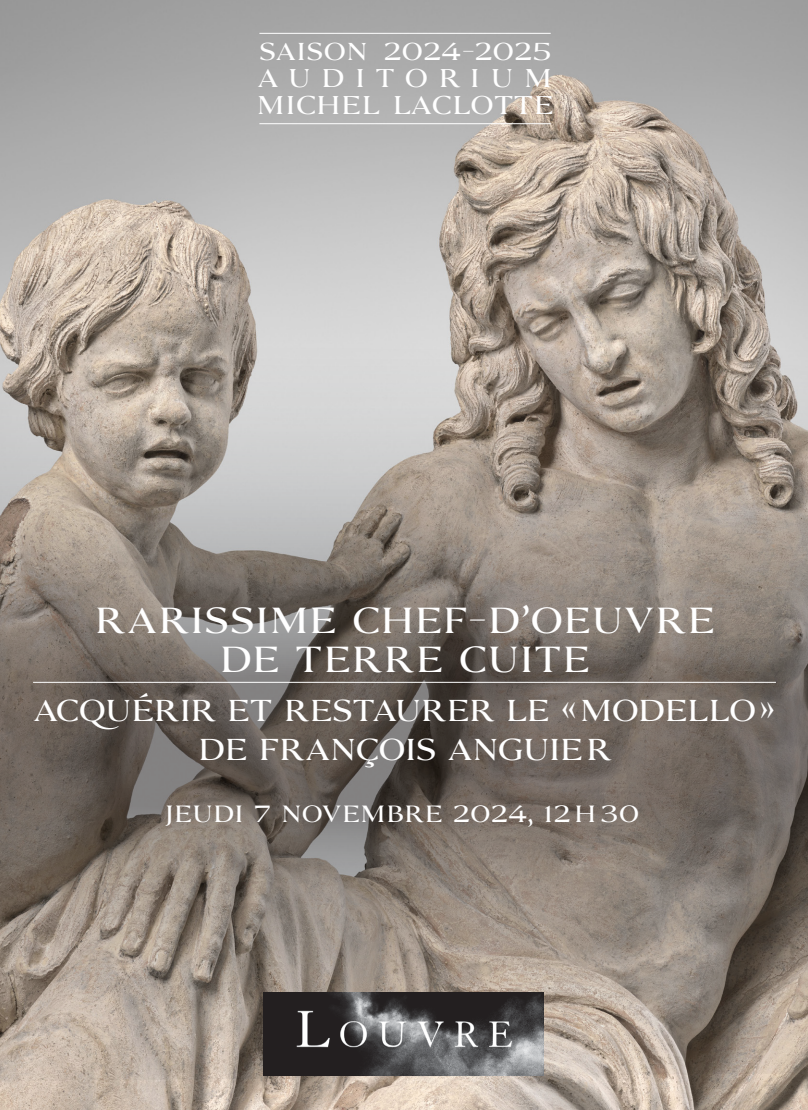
<style>
.page{position:relative;width:808px;height:1110px;background:#fff}
.page>*{position:absolute;margin:0;border:0;box-sizing:border-box;transform-origin:0 0}
.t1{font:36px/39px "Louvre Serif Med";letter-spacing:-.01em;color:#fff;text-align:center}
.t2{font:30px/39px "Louvre Serif Med";letter-spacing:-.045em;color:#fff;text-align:center}
.t3{font:25.5px/27px "Louvre Serif Med SC950";letter-spacing:.355em;color:#fff}
.t4{font:24.3px "Louvre Serif Med SC950";letter-spacing:-.015em;color:#fff}
.t5{font:23.25px "Louvre Serif Med";letter-spacing:-.01em;color:#fff}
</style>
<div class="page">
<img style="left:0;top:0;width:808px;height:1110px">
<img style="left:0;top:347px;width:808px;height:734px">
<hr style="left:33px;top:682px;width:743px;height:1px;background:#fff">
<hr style="left:259px;top:123px;width:292px;height:1px;background:#fff">
<hr style="left:259px;top:33px;width:292px;height:1px;background:#fff">
<img style="left:264px;top:992px;width:279px;height:84px">
<p class="t4" style="left:259px;top:36px;width:294px">SAISON 2024-2025</p>
<p class="t3" style="left:256px;top:65px;width:298px">AUDITORIUM<br>MICHEL LACLOTT</p>
<p class="t3" style="left:533px;top:92px;width:22px">E</p>
<p class="t1" style="left:94px;top:601px;width:623px">RARISSIME CHEF-D’OEUVRE<br>DE TERRE CUITE</p>
<p class="t2" style="left:33px;top:691px;width:743px">ACQUÉRIR ET RESTAURER LE «MODELLO»<br>DE FRANÇOIS ANGUIER</p>
<p class="t5" style="left:165px;top:798px;width:476px">JEUDI 7 NOVEMBRE 2024, 12H30</p>
</div>
